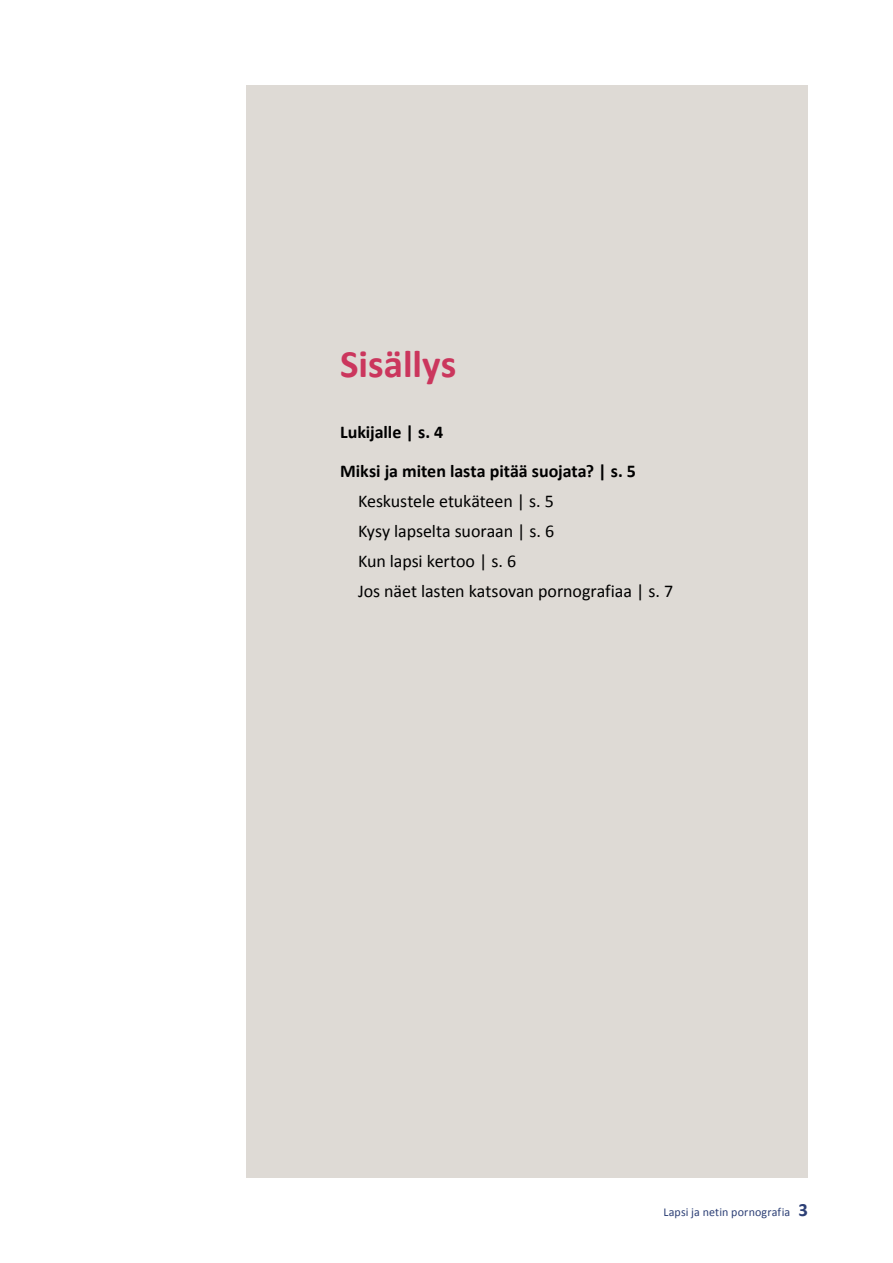
<style>
.page{position:relative;width:893px;height:1263px;background:#fff}
.page>*{position:absolute;margin:0;border:0;box-sizing:border-box;transform-origin:0 0}
.t1{font:700 39px "Calibri";color:#cb365d}
.t2{font:18px/30px "Calibri";letter-spacing:-.005em;color:#000}
.t3{font:700 18px/38.5px "Calibri";color:#000}
.t4{font:12px "Calibri";letter-spacing:.01em;color:#2d4076}
.s1{font-weight:700;font-size:18.75px}
</style>
<div class="page">
<div style="left:247px;top:85px;width:561px;height:1093px;background:#dedad5"></div>
<h1 class="t1" style="left:340px;top:340px;width:118px">Sisällys</h1>
<p class="t3" style="left:340px;top:412px;width:297px">Lukijalle | s. 4<br>Miksi ja miten lasta pitää suojata? | s. 5</p>
<p class="t2" style="left:358px;top:485px;width:316px">Keskustele etukäteen | s. 5<br>Kysy lapselta suoraan | s. 6<br>Kun lapsi kertoo | s. 6<br>Jos näet lasten katsovan pornografiaa | s. 7</p>
<p class="t4" style="left:663px;top:1205px;width:146px">Lapsi ja netin pornografia <span class="s1">3</span></p>
</div>
